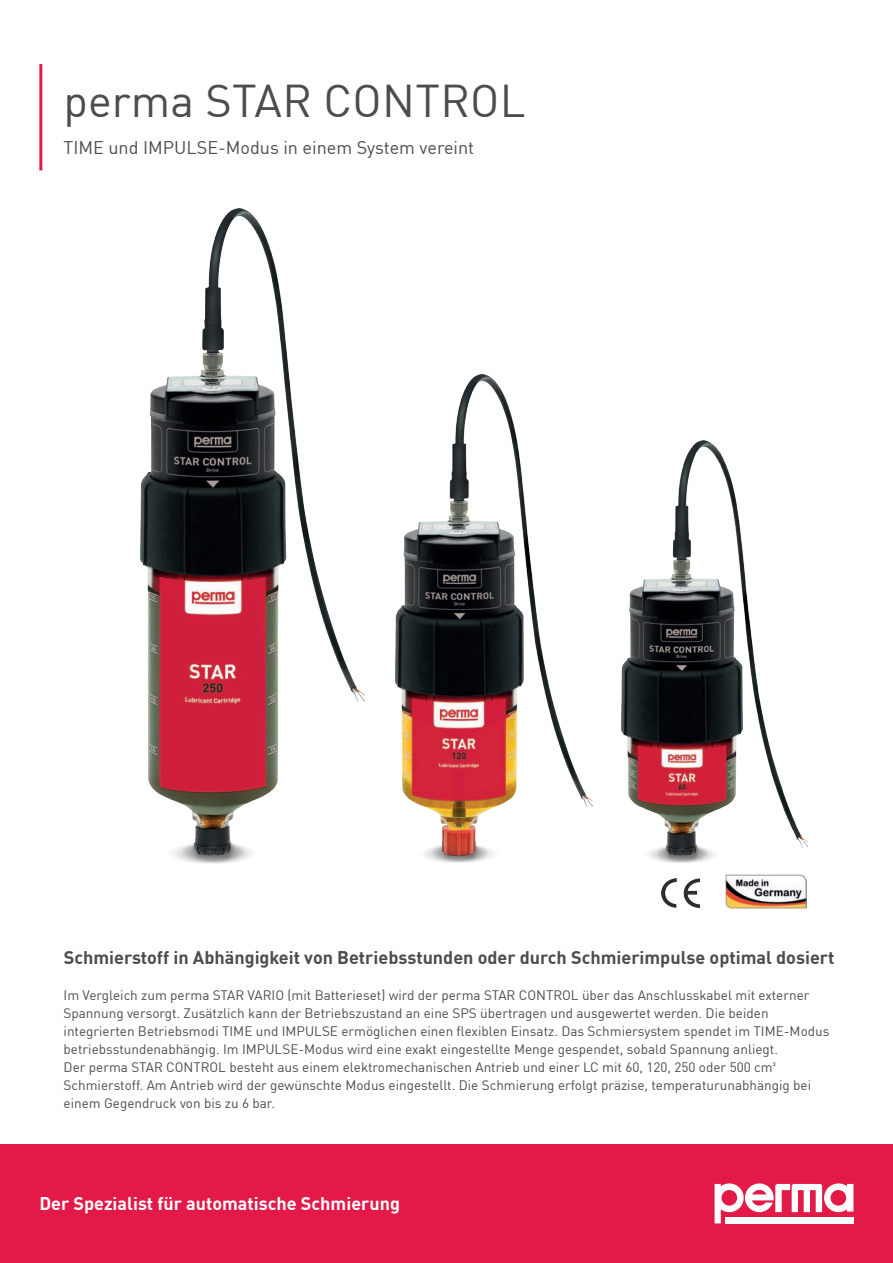
<style>
.page{position:relative;width:893px;height:1263px;background:#fff}
.page>*{position:absolute;margin:0;border:0;box-sizing:border-box;transform-origin:0 0}
.t1{font:45px "DIN Pro";color:#4b4c4d}
.t2{font:700 18px "DIN Pro";color:#4b4c4d}
.t3{font:18px "DIN Pro";color:#4b4c4d}
.t4{font:700 18px "DIN Pro";color:#fff}
.t5{font:13.5px/18px "DIN Pro";color:#4b4c4d}
</style>
<div class="page">
<div style="left:0;top:1144px;width:893px;height:119px;background:#e31a47"></div>
<img style="left:140px;top:209px;width:225px;height:655px">
<img style="left:396px;top:374px;width:197px;height:489px">
<img style="left:622px;top:440px;width:185px;height:423px">
<svg style="left:715px;top:1183px;width:138px;height:40px"></svg>
<img style="left:661px;top:878px;width:38px;height:29px">
<img style="left:725px;top:874px;width:81px;height:35px">
<hr style="left:39px;top:64px;width:3px;height:106px;background:#e31a47">
<h1 class="t1" style="left:64px;top:66px;width:463px">perma STAR CONTROL</h1>
<h2 class="t3" style="left:64px;top:134px;width:412px">TIME und IMPULSE-Modus in einem System vereint</h2>
<h2 class="t2" style="left:64px;top:943px;width:772px">Schmierstoff in Abhängigkeit von Betriebsstunden oder durch Schmierimpulse optimal dosiert</h2>
<p class="t5" style="left:64px;top:985px;width:767px">Im Vergleich zum perma STAR VARIO (mit Batterieset) wird der perma STAR CONTROL über das Anschlusskabel mit externer Spannung versorgt. Zusätzlich kann der Betriebszustand an eine SPS übertragen und ausgewertet werden. Die beiden integrierten Betriebsmodi TIME und IMPULSE ermöglichen einen flexiblen Einsatz. Das Schmiersystem spendet im TIME-Modus betriebsstundenabhängig. Im IMPULSE-Modus wird eine exakt eingestellte Menge gespendet, sobald Spannung anliegt.<br>Der perma STAR CONTROL besteht aus einem elektromechanischen Antrieb und einer LC mit 60, 120, 250 oder 500 cm³<br>Schmierstoff. Am Antrieb wird der gewünschte Modus eingestellt. Die Schmierung erfolgt präzise, temperaturunabhängig bei einem Gegendruck von bis zu 6 bar.</p>
<h2 class="t4" style="left:39px;top:1190px;width:362px">Der Spezialist für automatische Schmierung</h2>
</div>
